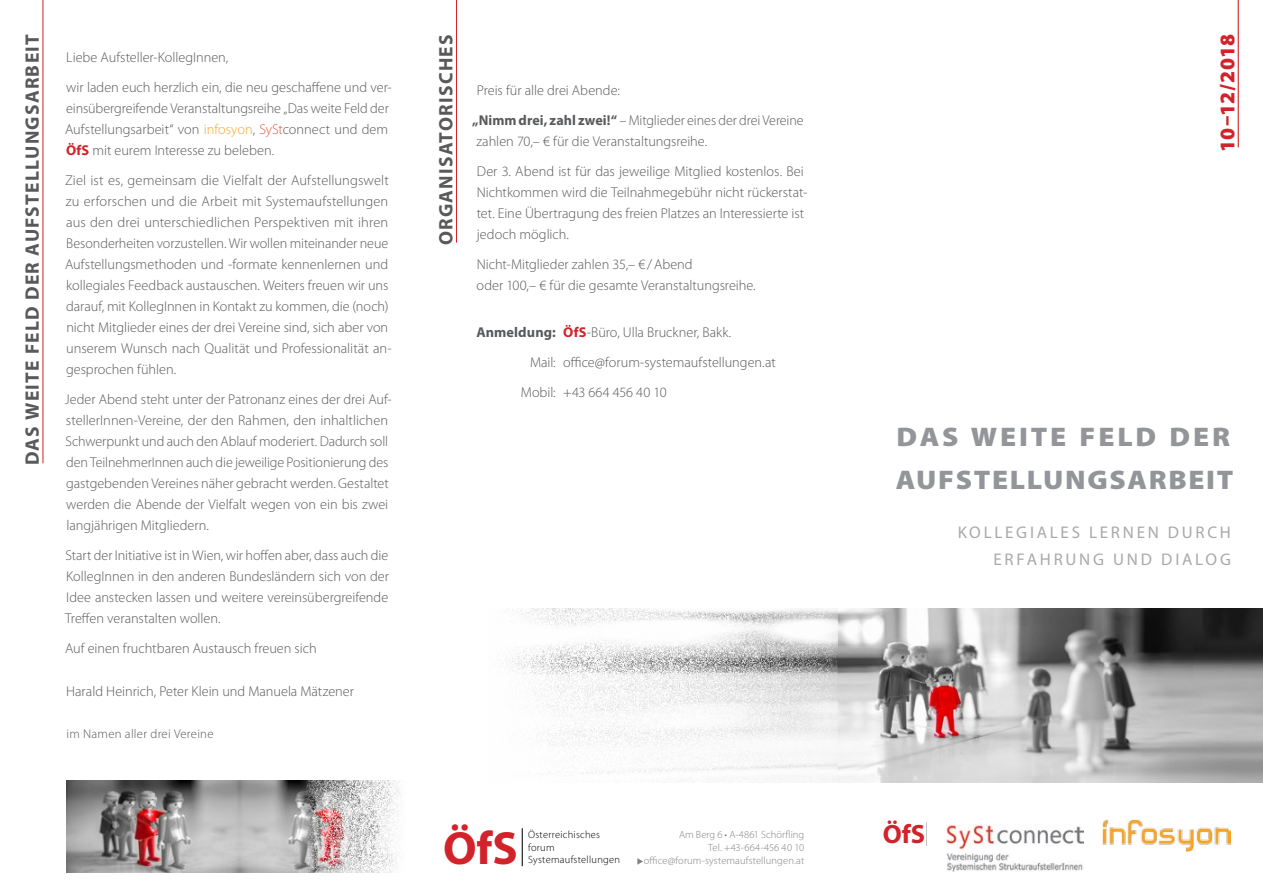
<style>
.page{position:relative;width:1263px;height:893px;background:#fff}
.page>*{position:absolute;margin:0;border:0;box-sizing:border-box;transform-origin:0 0}
.t1{font:700 46.8px "Myriad Pro";color:#d2232a}
.t2{font:900 27px/42.6px "Myriad Pro";letter-spacing:.055em;color:#939598;scale:1.08 1}
.t3{font:700 26.55px "Myriad Pro";color:#d2232a}
.t4{font:900 21px "Myriad Pro";letter-spacing:.005em;color:#d2232a}
.t5{font:700 19.5px "Myriad Pro";letter-spacing:.065em;color:#58595b}
.t6{font:16.95px/27px "Myriad Pro";letter-spacing:.16em;color:#a7a9ac;text-align:right}
.t7{font:300 14.25px/21px "Myriad Pro";color:#58595b}
.t8{font:300 12.75px "Myriad Pro";letter-spacing:.02em;color:#58595b}
.t9{font:300 10.5px/12.9px "Myriad Pro";letter-spacing:.01em;color:#808285;text-align:right}
.t10{font:300 10.5px/12.6px "Myriad Pro";letter-spacing:.025em;color:#000}
.s1{color:#f7a528}
.s2{color:#d95943}
.s3{font-weight:700;color:#d2232a}
.s4{font-weight:700}
</style>
<div class="page">
<img style="left:501px;top:609px;width:762px;height:173px">
<hr style="left:1238px;top:0;width:1px;height:147px;background:#d2232a">
<img style="left:946px;top:824px;width:137px;height:48px">
<img style="left:1102px;top:820px;width:128px;height:31px">
<hr style="left:43px;top:0;width:1px;height:463px;background:#d2232a">
<hr style="left:456px;top:0;width:1px;height:243px;background:#d2232a">
<hr style="left:522px;top:828px;width:1px;height:38px;background:#000">
<img style="left:66px;top:781px;width:334px;height:92px">
<h3 class="t5" style="left:20px;top:465px;width:433px;rotate:-90deg">DAS WEITE FELD DER AUFSTELLUNGSARBEIT</h3>
<p class="t7" style="left:66px;top:43px;width:327px;line-height:30px">Liebe Aufsteller-KollegInnen,<br>wir laden euch herzlich ein, die neu geschaffene und ver-</p>
<p class="t7" style="left:65px;top:98px;width:325px;text-align:justify">einsübergreifende Veranstaltungsreihe „Das weite Feld der Aufstellungsarbeit“ von <span class="s1">infosyon</span>, <span class="s2">SySt</span>connect und dem <span class="s3">ÖfS</span> mit eurem Interesse zu beleben.</p>
<p class="t7" style="left:65px;top:170px;width:328px">Ziel ist es, gemeinsam die Vielfalt der Aufstellungswelt zu erforschen und die Arbeit mit Systemaufstellungen aus den drei unterschiedlichen Perspektiven mit ihren Besonderheiten vorzustellen. Wir wollen miteinander neue Aufstellungsmethoden und -formate kennenlernen und kollegiales Feedback austauschen. Weiters freuen wir uns darauf, mit KollegInnen in Kontakt zu kommen, die (noch) nicht Mitglieder eines der drei Vereine sind, sich aber von unserem Wunsch nach Qualität und Professionalität an&shy;gesprochen fühlen.</p>
<p class="t7" style="left:65px;top:389px;width:329px">Jeder Abend steht unter der Patronanz eines der drei Auf&shy;stellerInnen-Vereine, der den Rahmen, den inhaltlichen Schwerpunkt und auch den Ablauf moderiert. Dadurch soll den TeilnehmerInnen auch die jeweilige Positionierung des gastgebenden Vereines näher gebracht werden. Gestaltet werden die Abende der Vielfalt wegen von ein bis zwei langjährigen Mitgliedern.</p>
<p class="t7" style="left:65px;top:545px;width:325px;text-align:justify">Start der Initiative ist in Wien, wir hoffen aber, dass auch die KollegInnen in den anderen Bundesländern sich von der Idee anstecken lassen und weitere vereinsübergreifende Treffen veranstalten wollen.</p>
<p class="t7" style="left:65px;top:638px;width:253px">Auf einen fruchtbaren Austausch freuen sich</p>
<p class="t7" style="left:66px;top:681px;width:289px">Harald Heinrich, Peter Klein und Manuela Mätzener</p>
<p class="t8" style="left:66px;top:726px;width:149px">im Namen aller drei Vereine</p>
<h3 class="t5" style="left:433px;top:245px;width:213px;rotate:-90deg">ORGANISATORISCHES</h3>
<p class="t7" style="left:472px;top:75px;width:333px;line-height:30px;text-indent:5px">Preis für alle drei Abende:<br><span class="s4">„Nimm drei, zahl zwei!“</span> – Mitglieder eines der drei Vereine</p>
<p class="t7" style="left:476px;top:126px;width:329px;line-height:30px">zahlen 70,– € für die Veranstaltungsreihe.<br>Der 3. Abend ist für das jeweilige Mitglied kostenlos. Bei</p>
<p class="t7" style="left:477px;top:182px;width:332px">Nichtkommen wird die Teilnahmegebühr nicht rückerstat&shy;tet. Eine Übertragung des freien Platzes an Interessierte ist jedoch möglich.</p>
<p class="t7" style="left:477px;top:254px;width:280px">Nicht-Mitglieder zahlen 35,– € /Abend<br>oder 100,– € für die gesamte Veranstaltungsreihe.</p>
<p class="t7" style="left:476px;top:322px;width:256px"><span class="s4">Anmeldung:</span> <span class="s3">ÖfS</span>-Büro, Ulla Bruckner, Bakk.</p>
<p class="t7" style="left:530px;top:352px;width:247px">Mail: office@forum-systemaufstellungen.at</p>
<p class="t7" style="left:521px;top:382px;width:147px">Mobil: +43 664 456 40 10</p>
<h1 class="t1" style="left:443px;top:822px;width:76px">ÖfS</h1>
<p class="t10" style="left:528px;top:829px;width:93px">Österreichisches forum<br>Systemaufstellungen</p>
<p class="t9" style="left:679px;top:828px;width:127px">Am Berg 6 • A-4861 Schörfling<br>Tel. +43-664-456 40 10</p>
<p class="t9" style="left:636px;top:854px;width:170px">▶office@forum-systemaufstellungen.at</p>
<h3 class="t4" style="left:1215px;top:152px;width:120px;rotate:-90deg">10–12/2018</h3>
<h2 class="t2" style="left:896px;top:416px;width:314px">DAS WEITE FELD DER<br>AUFSTELLUNGSARBEIT</h2>
<p class="t6" style="left:958px;top:519px;width:275px">KOLLEGIALES LERNEN DURCH<br>ERFAHRUNG UND DIALOG</p>
<h3 class="t3" style="left:883px;top:819px;width:44px">ÖfS</h3>
</div>
